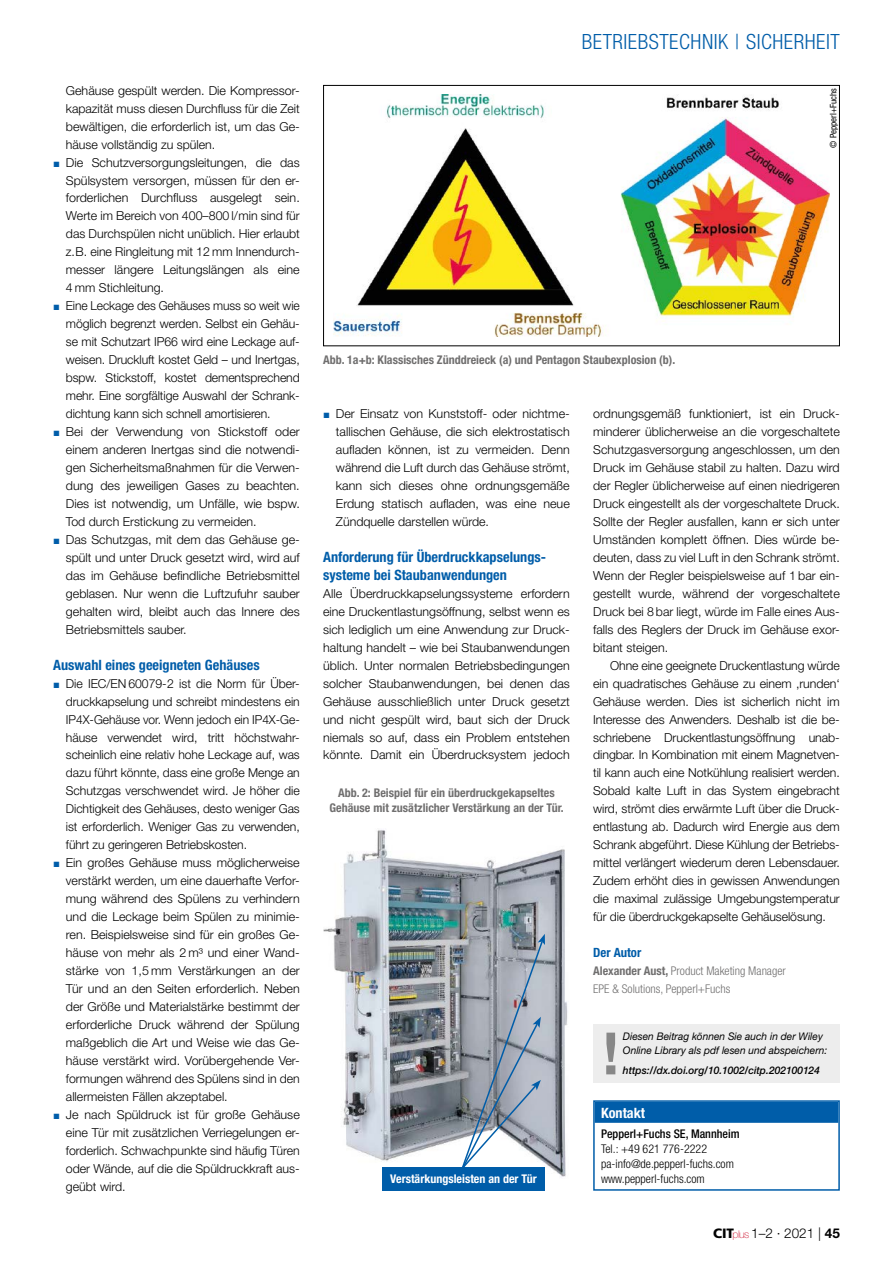
<style>
.page{position:relative;width:893px;height:1263px;background:#fff}
.page>*{position:absolute;margin:0;border:0;box-sizing:border-box;transform-origin:0 0}
.t1{font:300 condensed 21px "Helvetica Neue LT Std";letter-spacing:.025em;color:#005da9}
.t2{font:700 condensed 14.25px/18px "Helvetica Neue LT Std";color:#005da9}
.t3{font:700 condensed 14.25px "Helvetica Neue LT Std";color:#fff}
.t4{font:300 13.5px "Helvetica Neue LT Std";color:#000}
.t5{font:700 condensed 12.75px "Helvetica Neue LT Std";color:#005da9}
.t6{font:300 12.3px/18px "Helvetica Neue LT Std";letter-spacing:-.005em;color:#000;text-align:justify}
.t7{font:700 condensed 12px/15px "Helvetica Neue LT Std";color:#706f6f;text-align:center}
.t8{font:300 condensed 12px/15px "Helvetica Neue LT Std";color:#000}
.t9{font:300 condensed 12px/18px "Helvetica Neue LT Std";color:#706f6f}
.t10{font:700 condensed 12px "Helvetica Neue LT Std";color:#fff}
.t11{font:500 condensed 12px "Helvetica Neue LT Std";color:#000}
.t12{font:italic 10.5px/13.5px "Helvetica Neue LT Std";color:#000}
.t13{font:italic 500 10.5px "Helvetica Neue LT Std";color:#000}
.t14{font:condensed 9px "Helvetica Neue LT Std";color:#000}
.s1{color:#005da9}
.s2{font-weight:700}
.s3{font-family:"Frutiger LT Com";font-weight:900}
.s4{font-weight:100;font-size:10.65px;color:#ce1531}
</style>
<div class="page">
<img style="left:333px;top:94px;width:497px;height:243px">
<div style="left:323px;top:85px;width:517px;height:261px;border:1px solid #000"></div>
<img style="left:323px;top:830px;width:245px;height:349px">
<svg style="left:460px;top:934px;width:85px;height:237px;background:#a1a9b4"></svg>
<div style="left:382px;top:1167px;width:162px;height:24px;background:#005da9"></div>
<div style="left:595px;top:1102px;width:243px;height:21px;background:#005da9"></div>
<div style="left:593px;top:1100px;width:247px;height:91px;border:2px solid #005da9"></div>
<div style="left:593px;top:1024px;width:247px;height:59px;background:#ededed"></div>
<svg style="left:606px;top:1033px;width:9px;height:41px"></svg>
<p class="t6" style="left:66px;top:81px;width:235px">Gehäuse gespült werden. Die Kompressor&shy;kapazität muss diesen Durchfluss für die Zeit bewältigen, die erforderlich ist, um das Ge&shy;häuse vollständig zu spülen.</p>
<p class="t6" style="left:66px;top:153px;width:235px;text-indent:-13px"><span class="s1">▪</span> Die Schutzversorgungsleitungen, die das Spülsystem versorgen, müssen für den er&shy;forderlichen Durchfluss ausgelegt sein.<br>Werte im Bereich von 400–800 l/min sind für das Durchspülen nicht unüblich. Hier erlaubt z.B. eine Ringleitung mit 12 mm Innendurch&shy;messer längere Leitungslängen als eine 4 mm Stichleitung.</p>
<p class="t6" style="left:66px;top:297px;width:235px;text-indent:-13px"><span class="s1">▪</span> Eine Leckage des Gehäuses muss so weit wie möglich begrenzt werden. Selbst ein Gehäu&shy;se mit Schutzart IP66 wird eine Leckage auf&shy;weisen. Druckluft kostet Geld – und Inertgas, bspw. Stickstoff, kostet dementsprechend mehr. Eine sorgfältige Auswahl der Schrank&shy;dichtung kann sich schnell amortisieren.</p>
<p class="t6" style="left:66px;top:422px;width:235px;text-indent:-13px"><span class="s1">▪</span> Bei der Verwendung von Stickstoff oder einem anderen Inertgas sind die notwendi&shy;gen Sicherheitsmaßnahmen für die Verwen&shy;dung des jeweiligen Gases zu beachten.<br>Dies ist notwendig, um Unfälle, wie bspw.<br>Tod durch Erstickung zu vermeiden.</p>
<p class="t6" style="left:66px;top:530px;width:235px;text-indent:-13px"><span class="s1">▪</span> Das Schutzgas, mit dem das Gehäuse ge&shy;spült und unter Druck gesetzt wird, wird auf das im Gehäuse befindliche Betriebsmittel geblasen. Nur wenn die Luftzufuhr sauber gehalten wird, bleibt auch das Innere des Betriebsmittels sauber.</p>
<p class="t2" style="left:53px;top:655px;width:208px">Auswahl eines geeigneten Gehäuses</p>
<p class="t6" style="left:66px;top:674px;width:235px;text-indent:-13px"><span class="s1">▪</span> Die IEC/EN 60079-2 ist die Norm für Über&shy;druckkapselung und schreibt mindestens ein IP4X-Gehäuse vor. Wenn jedoch ein IP4X-Ge&shy;häuse verwendet wird, tritt höchstwahr&shy;scheinlich eine relativ hohe Leckage auf, was dazu führt könnte, dass eine große Menge an Schutzgas verschwendet wird. Je höher die Dichtigkeit des Gehäuses, desto weniger Gas ist erforderlich. Weniger Gas zu verwenden, führt zu geringeren Betriebskosten.</p>
<p class="t6" style="left:66px;top:854px;width:235px;text-indent:-13px"><span class="s1">▪</span> Ein großes Gehäuse muss möglicherweise verstärkt werden, um eine dauerhafte Verfor&shy;mung während des Spülens zu verhindern und die Leckage beim Spülen zu minimie&shy;ren. Beispielsweise sind für ein großes Ge&shy;häuse von mehr als 2 m³ und einer Wand&shy;stärke von 1,5 mm Verstärkungen an der Tür und an den Seiten erforderlich. Neben der Größe und Materialstärke bestimmt der erforderliche Druck während der Spülung maßgeblich die Art und Weise wie das Ge&shy;häuse verstärkt wird. Vorübergehende Ver&shy;formungen während des Spülens sind in den allermeisten Fällen akzeptabel.</p>
<p class="t6" style="left:66px;top:1105px;width:235px;text-indent:-13px"><span class="s1">▪</span> Je nach Spüldruck ist für große Gehäuse eine Tür mit zusätzlichen Verriegelungen er&shy;forderlich. Schwachpunkte sind häufig Türen oder Wände, auf die die Spüldruckkraft aus&shy;geübt wird.</p>
<h1 class="t1" style="left:582px;top:29px;width:259px">Betriebstechnik | Sicherheit</h1>
<p class="t7" style="left:323px;top:352px;width:354px">Abb. 1a+b: Klassisches Zünddreieck (a) und Pentagon Staubexplosion (b).</p>
<p class="t14" style="left:828px;top:148px;width:61px;rotate:-90deg">© Pepperl+Fuchs</p>
<p class="t6" style="left:336px;top:404px;width:235px;text-indent:-13px"><span class="s1">▪</span> Der Einsatz von Kunststoff- oder nichtme&shy;tallischen Gehäuse, die sich elektrostatisch aufladen können, ist zu vermeiden. Denn während die Luft durch das Gehäuse strömt, kann sich dieses ohne ordnungsgemäße Erdung statisch aufladen, was eine neue Zündquelle darstellen würde.</p>
<p class="t2" style="left:323px;top:548px;width:224px">Anforderung für Überdruckkapselungs&shy;systeme bei Staubanwendungen</p>
<p class="t6" style="left:323px;top:584px;width:248px">Alle Überdruckkapselungssysteme erfordern eine Druckentlastungsöffnung, selbst wenn es sich lediglich um eine Anwendung zur Druck&shy;haltung handelt – wie bei Staubanwendungen üblich. Unter normalen Betriebsbedingungen solcher Staubanwendungen, bei denen das Gehäuse ausschließlich unter Druck gesetzt und nicht gespült wird, baut sich der Druck niemals so auf, dass ein Problem entstehen könnte. Damit ein Überdrucksystem jedoch</p>
<p class="t7" style="left:330px;top:785px;width:236px">Abb. 2: Beispiel für ein überdruckgekapseltes<br>Gehäuse mit zusätzlicher Verstärkung an der Tür.</p>
<p class="t10" style="left:390px;top:1171px;width:148px">Verstärkungsleisten an der Tür</p>
<p class="t6" style="left:593px;top:404px;width:248px">ordnungsgemäß funktioniert, ist ein Druck&shy;minderer üblicherweise an die vorgeschaltete Schutzgasversorgung angeschlossen, um den Druck im Gehäuse stabil zu halten. Dazu wird der Regler üblicherweise auf einen niedrigeren Druck eingestellt als der vorgeschaltete Druck.<br>Sollte der Regler ausfallen, kann er sich unter Umständen komplett öffnen. Dies würde be&shy;deuten, dass zu viel Luft in den Schrank strömt.<br>Wenn der Regler beispielsweise auf 1 bar ein&shy;gestellt wurde, während der vorgeschaltete Druck bei 8 bar liegt, würde im Falle eines Aus&shy;falls des Reglers der Druck im Gehäuse exor&shy;bitant steigen.</p>
<p class="t6" style="left:593px;top:656px;width:248px;text-align:left;text-indent:17px">Ohne eine geeignete Druckentlastung würde ein quadratisches Gehäuse zu einem ‚runden‘ Gehäuse werden. Dies ist sicherlich nicht im Interesse des Anwenders. Deshalb ist die be&shy;schriebene Druckentlastungsöffnung unab&shy;dingbar. In Kombination mit einem Magnetven&shy;til kann auch eine Notkühlung realisiert werden.<br>Sobald kalte Luft in das System eingebracht wird, strömt dies erwärmte Luft über die Druck&shy;entlastung ab. Dadurch wird Energie aus dem Schrank abgeführt. Diese Kühlung der Betriebs&shy;mittel verlängert wiederum deren Lebensdauer.<br>Zudem erhöht dies in gewissen Anwendungen die maximal zulässige Umgebungstemperatur für die überdruckgekapselte Gehäuselösung.</p>
<p class="t5" style="left:593px;top:945px;width:50px">Der Autor</p>
<p class="t9" style="left:593px;top:962px;width:194px"><span class="s2">Alexander Aust,</span> Product Maketing Manager<br>EPE &amp; Solutions, Pepperl+Fuchs</p>
<p class="t12" style="left:623px;top:1029px;width:206px">Diesen Beitrag können Sie auch in der Wiley<br>Online Library als pdf lesen und abspeichern:</p>
<p class="t13" style="left:623px;top:1064px;width:198px">https://dx.doi.org/10.1002/citp.202100124</p>
<p class="t3" style="left:601px;top:1104px;width:46px">Kontakt</p>
<p class="t11" style="left:601px;top:1126px;width:140px">Pepperl+Fuchs SE, Mannheim</p>
<p class="t8" style="left:601px;top:1141px;width:134px">Tel.: +49 621 776-2222 pa-info@de.pepperl-fuchs.com www.pepperl-fuchs.com</p>
<p class="t4" style="left:713px;top:1224px;width:128px"><span class="s3">CIT</span><span class="s4">plus</span> 1–2 · 2021 | <span class="s2">45</span></p>
</div>
